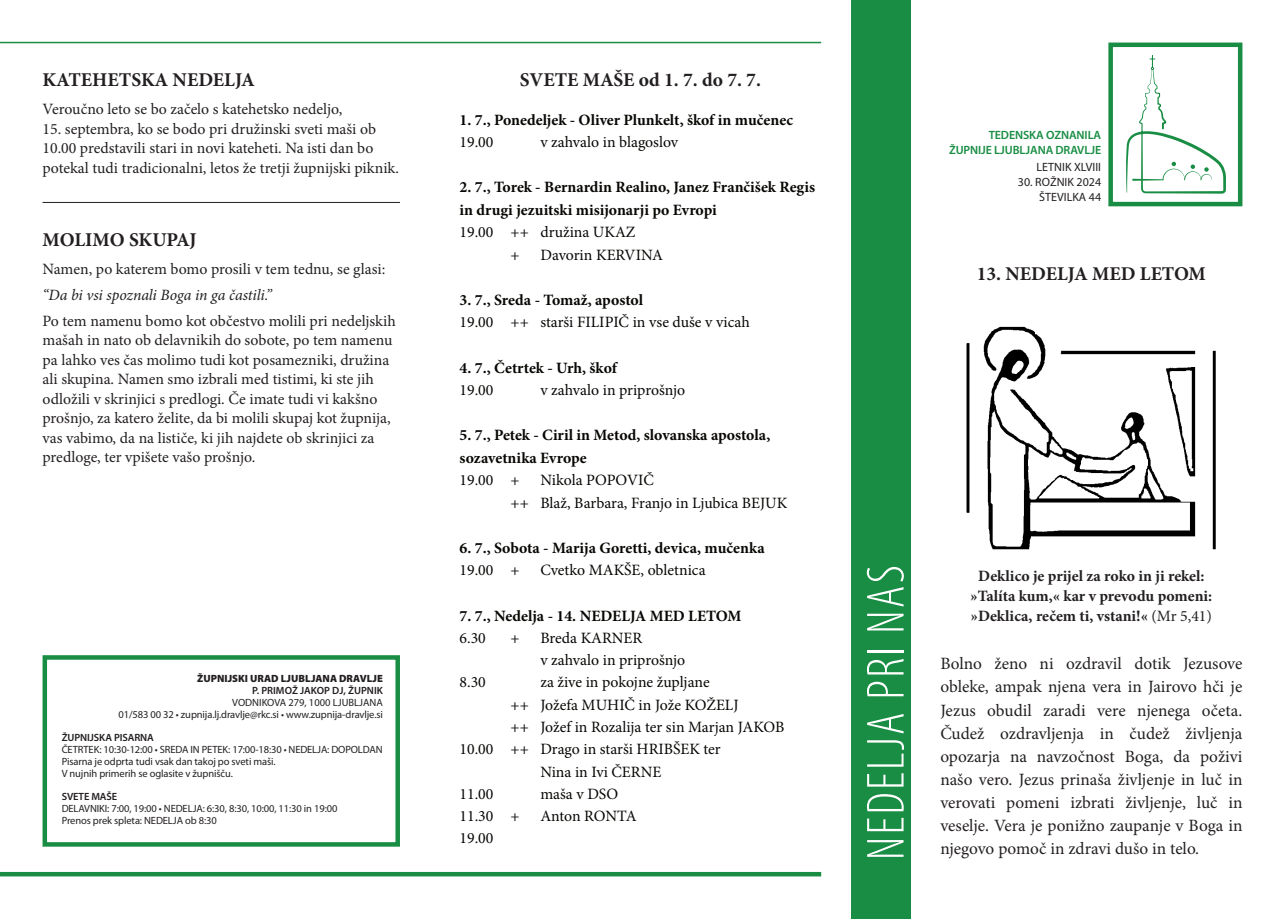
<style>
.page{position:relative;width:1285px;height:919px;background:#fff}
.page>*{position:absolute;margin:0;border:0;box-sizing:border-box;transform-origin:0 0}
.t1{font:300 condensed 54px "Myriad Pro";letter-spacing:.04em;color:#fff}
.t2{font:700 19.5px "Minion Pro";color:#231f20}
.t3{font:17.25px/23.1px "Minion Pro";color:#231f20;text-align:justify}
.t4{font:15.75px/19.5px "Minion Pro";color:#231f20}
.t5{font:15.75px/22.2px "Minion Pro";color:#080704}
.t6{font:700 15.75px/23px "Minion Pro";color:#080704}
.t7{font:700 15.75px/20px "Minion Pro";color:#231f20;text-align:center}
.t8{font:italic 15.75px "Minion Pro";letter-spacing:-.005em;color:#231f20}
.t9{font:600 12px/15px "Myriad Pro";letter-spacing:-.01em;color:#188d43;text-align:right}
.t10{font:12px/15px "Myriad Pro";color:#231f20;text-align:right}
.t11{font:10.5px/12px "Myriad Pro";letter-spacing:-.01em;color:#231f20}
.t12{font:600 10.5px "Myriad Pro";letter-spacing:-.01em;color:#231f20}
.t13{font:900 10.5px "Myriad Pro";color:#231f20}
.s1{font-weight:400}
</style>
<div class="page">
<div style="left:43px;top:655px;width:357px;height:191px;border:4px solid #188d43"></div>
<div style="left:850px;top:0;width:60px;height:918px;background:#188d43"></div>
<div style="left:1108px;top:43px;width:134px;height:163px;border:4px solid #188d43"></div>
<svg style="left:1126px;top:55px;width:99px;height:139px"></svg>
<hr style="left:0;top:42px;width:821px;height:1px;background:#188d43">
<div style="left:0;top:871px;width:821px;height:5px;background:#188d43"></div>
<img style="left:966px;top:326px;width:250px;height:223px">
<hr style="left:43px;top:202px;width:357px;height:1px;background:#231f20">
<p class="t2" style="left:43px;top:72px;width:214px">KATEHETSKA NEDELJA</p>
<p class="t4" style="left:43px;top:101px;width:301px">Veroučno leto se bo začelo s katehetsko nedeljo,</p>
<p class="t4" style="left:43px;top:120px;width:358px">15. septembra, ko se bodo pri družinski sveti maši ob<br>10.00 predstavili stari in novi kateheti. Na isti dan bo potekal tudi tradicionalni, letos že tretji župnijski piknik.</p>
<p class="t2" style="left:43px;top:232px;width:155px">MOLIMO SKUPAJ</p>
<p class="t4" style="left:43px;top:261px;width:344px">Namen, po katerem bomo prosili v tem tednu, se glasi:</p>
<p class="t8" style="left:43px;top:288px;width:231px">“Da bi vsi spoznali Boga in ga častili.”</p>
<p class="t4" style="left:43px;top:312px;width:355px">Po tem namenu bomo kot občestvo molili pri nedeljskih mašah in nato ob delavnikih do sobote, po tem namenu pa lahko ves čas molimo tudi kot posamezniki, družina ali skupina. Namen smo izbrali med tistimi, ki ste jih odložili v skrinjici s predlogi. Če imate tudi vi kakšno prošnjo, za katero želite, da bi molili skupaj kot župnija, vas vabimo, da na lističe, ki jih najdete ob skrinjici za predloge, ter vpišete vašo prošnjo.</p>
<p class="t13" style="left:197px;top:674px;width:187px">ŽUPNIJSKI URAD LJUBLJANA DRAVLJE</p>
<p class="t12" style="left:252px;top:686px;width:132px">P. PRIMOŽ JAKOP DJ, ŽUPNIK</p>
<p class="t11" style="left:118px;top:697px;width:266px;text-align:right">VODNIKOVA 279, 1000 LJUBLJANA<br>01/583 00 32 • zupnija.lj.dravlje@rkc.si • www.zupnija-dravlje.si</p>
<p class="t12" style="left:62px;top:732px;width:94px">ŽUPNIJSKA PISARNA</p>
<p class="t11" style="left:62px;top:744px;width:322px">ČETRTEK: 10:30-12:00 • SREDA IN PETEK: 17:00-18:30 • NEDELJA: DOPOLDAN<br>Pisarna je odprta tudi vsak dan takoj po sveti maši.<br>V nujnih primerih se oglasite v župnišču.</p>
<p class="t12" style="left:62px;top:791px;width:57px">SVETE MAŠE</p>
<p class="t11" style="left:62px;top:802px;width:277px">DELAVNIKI: 7:00, 19:00 • NEDELJA: 6:30, 8:30, 10:00, 11:30 in 19:00<br>Prenos prek spleta: NEDELJA ob 8:30</p>
<p class="t2" style="left:519px;top:72px;width:243px">SVETE MAŠE od 1. 7. do 7. 7.</p>
<p class="t6" style="left:459px;top:109px;width:335px">1. 7., Ponedeljek - Oliver Plunkelt, škof in mučenec</p>
<p class="t5" style="left:459px;top:132px;width:35px">19.00</p>
<p class="t5" style="left:540px;top:132px;width:139px">v zahvalo in blagoslov</p>
<p class="t6" style="left:459px;top:177px;width:357px">2. 7., Torek - Bernardin Realino, Janez Frančišek Regis in drugi jezuitski misijonarji po Evropi</p>
<p class="t5" style="left:510px;top:223px;width:126px;text-indent:-51px">19.00 ++ družina UKAZ +</p>
<p class="t5" style="left:540px;top:245px;width:124px">Davorin KERVINA</p>
<p class="t6" style="left:459px;top:290px;width:185px">3. 7., Sreda - Tomaž, apostol</p>
<p class="t5" style="left:459px;top:312px;width:292px">19.00 ++ starši FILIPIČ in vse duše v vicah</p>
<p class="t6" style="left:459px;top:357px;width:159px">4. 7., Četrtek - Urh, škof</p>
<p class="t5" style="left:459px;top:380px;width:35px">19.00</p>
<p class="t5" style="left:540px;top:380px;width:146px">v zahvalo in priprošnjo</p>
<p class="t6" style="left:459px;top:425px;width:312px">5. 7., Petek - Ciril in Metod, slovanska apostola, sozavetnika Evrope</p>
<p class="t5" style="left:459px;top:471px;width:62px">19.00 +</p>
<p class="t5" style="left:510px;top:471px;width:278px;text-indent:30px">Nikola POPOVIČ<br>++ Blaž, Barbara, Franjo in Ljubica BEJUK</p>
<p class="t6" style="left:459px;top:538px;width:306px">6. 7., Sobota - Marija Goretti, devica, mučenka</p>
<p class="t5" style="left:459px;top:560px;width:62px">19.00 +</p>
<p class="t5" style="left:540px;top:560px;width:167px">Cvetko MAKŠE, obletnica</p>
<p class="t6" style="left:459px;top:605px;width:283px">7. 7., Nedelja - 14. NEDELJA MED LETOM</p>
<p class="t5" style="left:459px;top:628px;width:28px">6.30</p>
<p class="t5" style="left:510px;top:628px;width:11px">+</p>
<p class="t5" style="left:540px;top:628px;width:146px">Breda KARNER<br>v zahvalo in priprošnjo</p>
<p class="t5" style="left:459px;top:672px;width:28px">8.30</p>
<p class="t5" style="left:540px;top:672px;width:171px">za žive in pokojne župljane</p>
<p class="t5" style="left:510px;top:695px;width:229px">++ Jožefa MUHIČ in Jože KOŽELJ</p>
<p class="t5" style="left:510px;top:717px;width:275px">++ Jožef in Rozalija ter sin Marjan JAKOB</p>
<p class="t5" style="left:459px;top:739px;width:263px">10.00 ++ Drago in starši HRIBŠEK ter</p>
<p class="t5" style="left:540px;top:761px;width:122px">Nina in Ivi ČERNE</p>
<p class="t5" style="left:459px;top:784px;width:35px">11.00</p>
<p class="t5" style="left:540px;top:784px;width:79px">maša v DSO</p>
<p class="t5" style="left:459px;top:806px;width:62px">11.30 +</p>
<p class="t5" style="left:540px;top:806px;width:98px">Anton RONTA</p>
<p class="t5" style="left:459px;top:828px;width:35px">19.00</p>
<p class="t9" style="left:948px;top:128px;width:154px">TEDENSKA OZNANILA<br>ŽUPNIJE LJUBLJANA DRAVLJE</p>
<p class="t10" style="left:1036px;top:160px;width:66px">LETNIK XLVIII</p>
<p class="t10" style="left:1017px;top:175px;width:85px">30. ROŽNIK 2024<br>ŠTEVILKA 44</p>
<p class="t2" style="left:976px;top:265px;width:231px">13. NEDELJA MED LETOM</p>
<h1 class="t1" style="left:862px;top:860px;width:297px;rotate:-90deg">NEDELJA PRI NAS</h1>
<p class="t7" style="left:970px;top:567px;width:243px">Deklico je prijel za roko in ji rekel: »Talíta kum,« kar v prevodu pomeni: »Deklica, rečem ti, vstani!« <span class="s1">(Mr 5,41)</span></p>
<p class="t3" style="left:940px;top:653px;width:303px">Bolno ženo ni ozdravil dotik Jezusove obleke, ampak njena vera in Jairovo hči je Jezus obudil zaradi vere njenega očeta.<br>Čudež ozdravljenja in čudež življenja opozarja na navzočnost Boga, da poživi našo vero. Jezus prinaša življenje in luč in verovati pomeni izbrati življenje, luč in veselje. Vera je ponižno zaupanje v Boga in njegovo pomoč in zdravi dušo in telo.</p>
</div>
